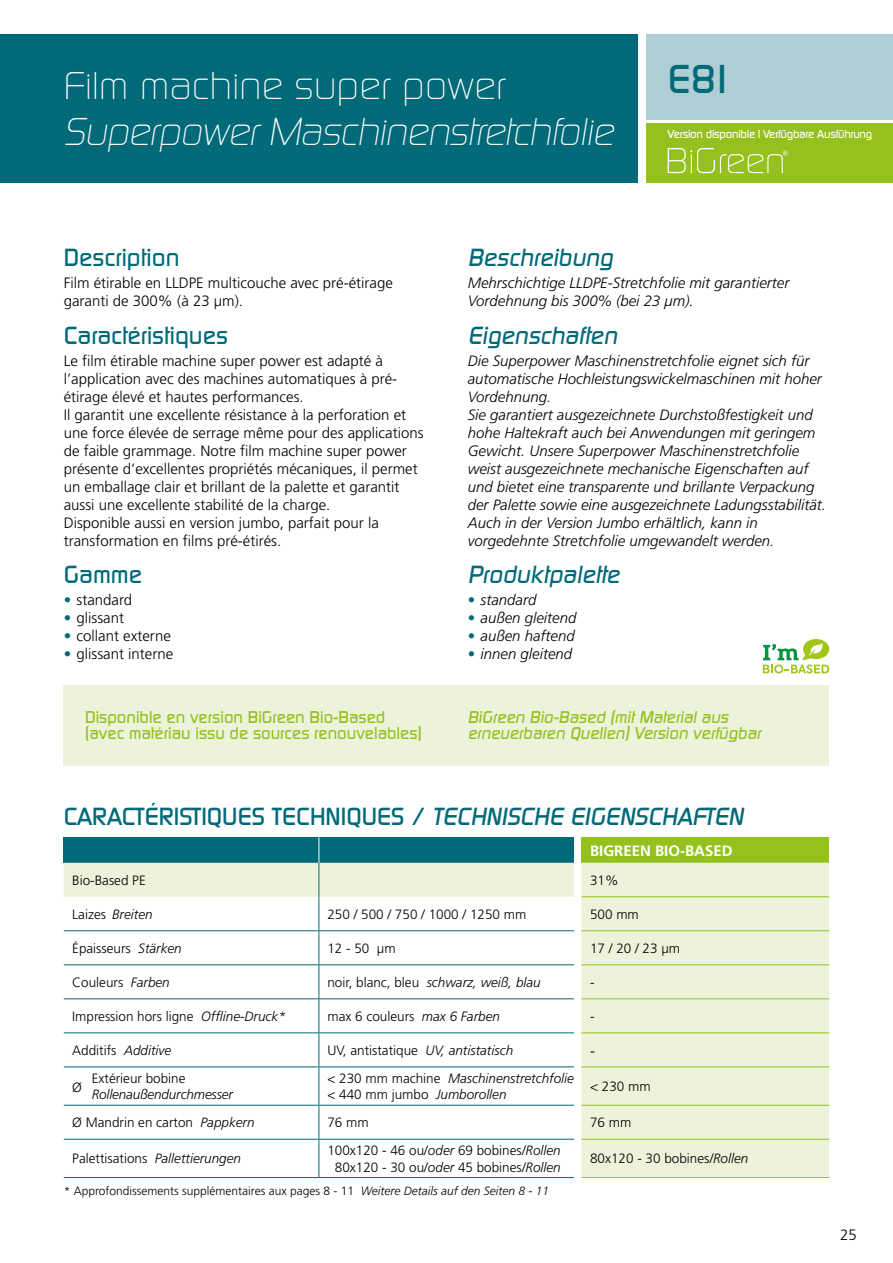
<style>
.page{position:relative;width:893px;height:1263px;background:#fff}
.page>*{position:absolute;margin:0;border:0;box-sizing:border-box;transform-origin:0 0}
.t1{font:700 39px "Digital Serial";color:#006a78}
.t2{font:italic 37.5px "Digital Serial";letter-spacing:-.01em;color:#fff}
.t3{font:37.5px "Digital Serial";letter-spacing:.01em;color:#fff}
.t4{font:700 24px "Digital Serial";color:#006a78}
.t5{font:italic 700 24px "Digital Serial";color:#006a78}
.t6{font:700 16.5px/16.5px "Digital Serial";color:#95c11f}
.t7{font:italic 700 16.5px/16.5px "Digital Serial";color:#95c11f}
.t8{font:italic 300 15px/18px "Frutiger";color:#000}
.t9{font:300 15px/18px "Frutiger";color:#000}
.t10{font:700 15px "Frutiger";color:#fff}
.t11{font:300 13.5px/16.2px "Frutiger";color:#000;text-align:center}
.t12{font:italic 300 13.5px/16.2px "Frutiger";color:#000}
.t13{font:300 12px "Frutiger";color:#000}
.t14{font:700 11.25px "Digital Serial";letter-spacing:-.02em;color:#fff}
.s1{color:#006a78}
.s2{font-style:normal;color:#006a78}
.s3{font-style:italic}
.s4{font-style:normal}
</style>
<div class="page">
<div style="left:0;top:34px;width:638px;height:149px;background:#006a78"></div>
<div style="left:646px;top:34px;width:247px;height:85px;background:#afced4"></div>
<div style="left:646px;top:123px;width:247px;height:60px;background:#95c11f"></div>
<svg style="left:668px;top:148px;width:120px;height:25px"></svg>
<div style="left:64px;top:837px;width:255px;height:26px;background:#006a78"></div>
<div style="left:319px;top:837px;width:255px;height:26px;background:#006a78"></div>
<div style="left:582px;top:837px;width:247px;height:26px;background:#95c11f"></div>
<svg style="left:64px;top:863px;width:765px;height:314px"></svg>
<svg style="left:319px;top:837px;width:1px;height:26px"></svg>
<hr style="left:582px;top:930px;width:247px;height:1px;background:#95c11f">
<hr style="left:582px;top:964px;width:247px;height:1px;background:#95c11f">
<hr style="left:582px;top:998px;width:247px;height:1px;background:#95c11f">
<hr style="left:582px;top:1032px;width:247px;height:1px;background:#95c11f">
<hr style="left:582px;top:1066px;width:247px;height:1px;background:#95c11f">
<hr style="left:582px;top:1105px;width:247px;height:1px;background:#95c11f">
<hr style="left:582px;top:1139px;width:247px;height:1px;background:#95c11f">
<hr style="left:582px;top:1177px;width:247px;height:1px;background:#95c11f">
<hr style="left:319px;top:863px;width:1px;height:34px;background:#006a78">
<hr style="left:582px;top:896px;width:247px;height:1px;background:#95c11f">
<hr style="left:319px;top:897px;width:1px;height:33px;background:#006a78">
<hr style="left:64px;top:930px;width:255px;height:1px;background:#006a78">
<hr style="left:319px;top:931px;width:1px;height:33px;background:#006a78">
<hr style="left:319px;top:930px;width:255px;height:1px;background:#006a78">
<hr style="left:64px;top:964px;width:255px;height:1px;background:#006a78">
<hr style="left:319px;top:965px;width:1px;height:33px;background:#006a78">
<hr style="left:319px;top:964px;width:255px;height:1px;background:#006a78">
<hr style="left:64px;top:998px;width:255px;height:1px;background:#006a78">
<hr style="left:319px;top:999px;width:1px;height:33px;background:#006a78">
<hr style="left:319px;top:998px;width:255px;height:1px;background:#006a78">
<hr style="left:64px;top:1032px;width:255px;height:1px;background:#006a78">
<hr style="left:319px;top:1033px;width:1px;height:33px;background:#006a78">
<hr style="left:319px;top:1032px;width:255px;height:1px;background:#006a78">
<hr style="left:64px;top:1066px;width:255px;height:1px;background:#006a78">
<hr style="left:319px;top:1067px;width:1px;height:38px;background:#006a78">
<hr style="left:319px;top:1066px;width:255px;height:1px;background:#006a78">
<hr style="left:64px;top:1105px;width:255px;height:1px;background:#006a78">
<hr style="left:319px;top:1105px;width:1px;height:34px;background:#006a78">
<hr style="left:319px;top:1105px;width:255px;height:1px;background:#006a78">
<hr style="left:64px;top:1139px;width:255px;height:1px;background:#006a78">
<hr style="left:64px;top:1177px;width:255px;height:1px;background:#006a78">
<hr style="left:319px;top:1139px;width:1px;height:38px;background:#006a78">
<hr style="left:319px;top:1139px;width:255px;height:1px;background:#006a78">
<hr style="left:319px;top:1177px;width:255px;height:1px;background:#006a78">
<div style="left:64px;top:685px;width:765px;height:80px;background:#ecf3da"></div>
<svg style="left:763px;top:639px;width:66px;height:34px"></svg>
<h2 class="t3" style="left:64px;top:64px;width:443px">Film machine super power</h2>
<h2 class="t2" style="left:64px;top:110px;width:551px">Superpower Maschinenstretchfolie</h2>
<h1 class="t1" style="left:668px;top:56px;width:68px">E81</h1>
<p class="t14" style="left:668px;top:128px;width:206px">Version disponible | Verfügbare Ausführung</p>
<h3 class="t4" style="left:64px;top:244px;width:117px">Description</h3>
<p class="t9" style="left:64px;top:274px;width:331px">Film étirable en LLDPE multicouche avec pré-étirage garanti de 300% (à 23 µm).</p>
<h3 class="t4" style="left:64px;top:321px;width:166px">Caractéristiques</h3>
<p class="t9" style="left:64px;top:352px;width:361px">Le film étirable machine super power est adapté à l’application avec des machines automatiques à pré&shy;étirage élevé et hautes performances.<br>Il garantit une excellente résistance à la perforation et une force élevée de serrage même pour des applications de faible grammage. Notre film machine super power présente d’excellentes propriétés mécaniques, il permet un emballage clair et brillant de la palette et garantit aussi une excellente stabilité de la charge.<br>Disponible aussi en version jumbo, parfait pour la transformation en films pré-étirés.</p>
<h3 class="t4" style="left:64px;top:561px;width:80px">Gamme</h3>
<p class="t9" style="left:64px;top:591px;width:70px"><span class="s1">•</span> standard</p>
<p class="t9" style="left:64px;top:609px;width:62px"><span class="s1">•</span> glissant</p>
<p class="t9" style="left:64px;top:627px;width:109px"><span class="s1">•</span> collant externe</p>
<p class="t9" style="left:64px;top:645px;width:111px"><span class="s1">•</span> glissant interne</p>
<h3 class="t5" style="left:468px;top:244px;width:147px">Beschreibung</h3>
<p class="t8" style="left:468px;top:274px;width:323px">Mehrschichtige LLDPE-Stretchfolie mit garantierter<br>Vordehnung bis 300% (bei 23 µm).</p>
<h3 class="t5" style="left:468px;top:321px;width:151px">Eigenschaften</h3>
<p class="t8" style="left:468px;top:352px;width:360px">Die Superpower Maschinenstretchfolie eignet sich für automatische Hochleistungswickelmaschinen mit hoher Vordehnung.<br>Sie garantiert ausgezeichnete Durchstoßfestigkeit und hohe Haltekraft auch bei Anwendungen mit geringem Gewicht. Unsere Superpower Maschinenstretchfolie weist ausgezeichnete mechanische Eigenschaften auf und bietet eine transparente und brillante Verpackung der Palette sowie eine ausgezeichnete Ladungsstabilität.<br>Auch in der Version Jumbo erhältlich, kann in vorgedehnte Stretchfolie umgewandelt werden.</p>
<h3 class="t5" style="left:468px;top:561px;width:153px">Produktpalette</h3>
<p class="t8" style="left:468px;top:591px;width:70px"><span class="s2">•</span> standard</p>
<p class="t8" style="left:468px;top:609px;width:110px"><span class="s2">•</span> außen gleitend</p>
<p class="t8" style="left:468px;top:627px;width:108px"><span class="s2">•</span> außen haftend</p>
<p class="t8" style="left:468px;top:645px;width:106px"><span class="s2">•</span> innen gleitend</p>
<p class="t6" style="left:85px;top:709px;width:338px">Disponible en version BiGreen Bio-Based (avec matériau issu de sources renouvelables)</p>
<p class="t7" style="left:468px;top:709px;width:295px">BiGreen Bio-Based (mit Material aus erneuerbaren Quellen) Version verfügbar</p>
<h3 class="t4" style="left:64px;top:802px;width:681px">CARACTÉRISTIQUES TECHNIQUES / <span class="s3">TECHNISCHE EIGENSCHAFTEN</span></h3>
<p class="t10" style="left:590px;top:842px;width:144px">BIGREEN BIO-BASED</p>
<p class="t11" style="left:72px;top:872px;width:75px">Bio-Based PE</p>
<p class="t11" style="left:590px;top:872px;width:30px">31%</p>
<p class="t12" style="left:72px;top:906px;width:82px"><span class="s4">Laizes</span> Breiten</p>
<p class="t11" style="left:327px;top:906px;width:200px">250 / 500 / 750 / 1000 / 1250 mm</p>
<p class="t11" style="left:590px;top:906px;width:50px">500 mm</p>
<p class="t11" style="left:72px;top:940px;width:111px">Épaisseurs <span class="s3">Stärken</span></p>
<p class="t11" style="left:327px;top:940px;width:70px">12 - 50 µm</p>
<p class="t11" style="left:590px;top:940px;width:92px">17 / 20 / 23 µm</p>
<p class="t11" style="left:72px;top:974px;width:99px">Couleurs <span class="s3">Farben</span></p>
<p class="t12" style="left:327px;top:974px;width:215px"><span class="s4">noir, blanc, bleu</span> schwarz, weiß, blau</p>
<p class="t11" style="left:590px;top:974px;width:6px">-</p>
<p class="t11" style="left:72px;top:1008px;width:215px">Impression hors ligne <span class="s3">Offline-Druck*</span></p>
<p class="t11" style="left:327px;top:1008px;width:174px">max 6 couleurs <span class="s3">max 6 Farben</span></p>
<p class="t11" style="left:590px;top:1008px;width:6px">-</p>
<p class="t11" style="left:72px;top:1042px;width:101px">Additifs <span class="s3">Additive</span></p>
<p class="t11" style="left:327px;top:1042px;width:187px">UV, antistatique <span class="s3">UV, antistatisch</span></p>
<p class="t9" style="left:590px;top:1041px;width:6px">-</p>
<p class="t11" style="left:72px;top:1079px;width:11px">Ø</p>
<p class="t12" style="left:327px;top:1070px;width:248px"><span class="s4">&lt; 230 mm machine</span> Maschinenstretchfolie <span class="s4">&lt; 440 mm jumbo</span> Jumborollen</p>
<p class="t11" style="left:590px;top:1078px;width:62px">&lt; 230 mm</p>
<p class="t11" style="left:92px;top:1070px;width:95px">Extérieur bobine</p>
<p class="t12" style="left:92px;top:1086px;width:143px">Rollenaußendurchmesser</p>
<p class="t11" style="left:72px;top:1115px;width:184px">Ø Mandrin en carton <span class="s3">Pappkern</span></p>
<p class="t11" style="left:327px;top:1115px;width:43px">76 mm</p>
<p class="t11" style="left:590px;top:1115px;width:43px">76 mm</p>
<p class="t12" style="left:72px;top:1151px;width:170px"><span class="s4">Palettisations</span> Pallettierungen</p>
<p class="t11" style="left:327px;top:1143px;width:235px">100x120 - 46 ou/<span class="s3">oder</span> 69 bobines<span class="s3">/Rollen<br></span>80x120 - 30 ou/<span class="s3">oder</span> 45 bobines<span class="s3">/Rollen</span></p>
<p class="t11" style="left:590px;top:1151px;width:160px">80x120 - 30 bobines<span class="s3">/Rollen</span></p>
<p class="t13" style="left:64px;top:1184px;width:487px">* Approfondissements supplémentaires aux pages 8 - 11 <span class="s3">Weitere Details auf den Seiten 8 - 11</span></p>
<p class="t9" style="left:840px;top:1225px;width:18px">25</p>
</div>
